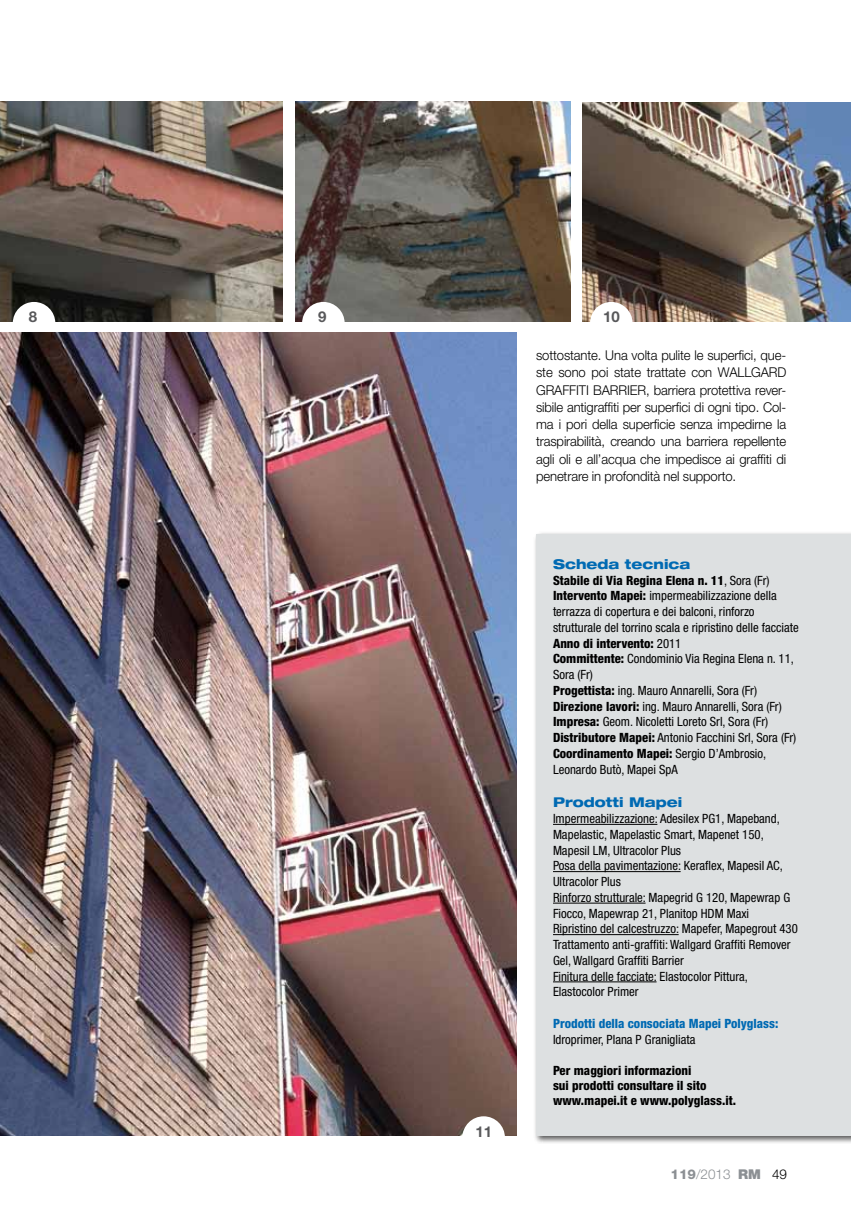
<style>
.page{position:relative;width:851px;height:1212px;background:#fff}
.page>*{position:absolute;margin:0;border:0;box-sizing:border-box;transform-origin:0 0}
.t1{font:700 15px "Helvetica Neue LT Std";color:#58585a}
.t2{font:300 13.5px/17.2px "Helvetica Neue LT Std";letter-spacing:-.01em;color:#000;text-align:justify}
.t3{font:800 expanded 13.5px "Helvetica Neue LT Std";color:#006ab3}
.t4{font:300 13.5px "Helvetica Neue LT Std";color:#8c9094}
.t5{font:condensed 12.75px/15.8px "Helvetica Neue LT Std";color:#000}
.t6{font:800 condensed 12.75px/15px "Helvetica Neue LT Std";color:#000}
.t7{font:800 condensed 12.75px "Helvetica Neue LT Std";color:#006ab3}
.s1{font-weight:800}
.s2{font-weight:900}
.s3{color:#000}
</style>
<div class="page">
<img style="left:0;top:101px;width:282px;height:221px">
<img style="left:295px;top:101px;width:275px;height:221px">
<img style="left:583px;top:102px;width:267px;height:220px">
<div style="left:533px;top:531px;width:317px;height:613px;background:#000;opacity:.65"></div>
<div style="left:536px;top:534px;width:314px;height:601px;background:#dde0e1"></div>
<hr style="left:553px;top:824px;width:104px;height:1px;background:#000">
<hr style="left:553px;top:871px;width:127px;height:1px;background:#000">
<hr style="left:553px;top:903px;width:92px;height:1px;background:#000">
<hr style="left:553px;top:934px;width:125px;height:1px;background:#000">
<hr style="left:553px;top:981px;width:103px;height:1px;background:#000">
<div style="left:13px;top:302px;width:42px;height:42px;background:#fff;border-radius:50%"></div>
<div style="left:302px;top:302px;width:42px;height:42px;background:#fff;border-radius:50%"></div>
<div style="left:590px;top:302px;width:42px;height:42px;background:#fff;border-radius:50%"></div>
<img style="left:0;top:333px;width:517px;height:802px">
<div style="left:462px;top:1116px;width:43px;height:43px;background:#fff;border-radius:50%"></div>
<p class="t1" style="left:29px;top:308px;width:10px">8</p>
<p class="t1" style="left:318px;top:308px;width:10px">9</p>
<p class="t1" style="left:603px;top:308px;width:18px">10</p>
<p class="t2" style="left:536px;top:346px;width:252px">sottostante. Una volta pulite le superfici, que&shy;ste sono poi state trattate con WALLGARD GRAFFITI BARRIER, barriera protettiva rever&shy;sibile antigraffiti per superfici di ogni tipo. Col&shy;ma i pori della superficie senza impedirne la traspirabilità, creando una barriera repellente agli oli e all’acqua che impedisce ai graffiti di penetrare in profondità nel supporto.</p>
<p class="t1" style="left:475px;top:1122px;width:18px">11</p>
<p class="t3" style="left:553px;top:555px;width:139px">Scheda tecnica</p>
<p class="t5" style="left:553px;top:572px;width:247px"><span class="s1">Stabile di Via Regina Elena n. 11</span>, Sora (Fr)<br><span class="s1">Intervento Mapei:</span> impermeabilizzazione della terrazza di copertura e dei balconi, rinforzo strutturale del torrino scala e ripristino delle facciate <span class="s1">Anno di intervento:</span> 2011<br><span class="s1">Committente:</span> Condominio Via Regina Elena n. 11, Sora (Fr)<br><span class="s1">Progettista:</span> ing. Mauro Annarelli, Sora (Fr)<br><span class="s1">Direzione lavori:</span> ing. Mauro Annarelli, Sora (Fr)<br><span class="s1">Impresa:</span> Geom. Nicoletti Loreto Srl, Sora (Fr)<br><span class="s1">Distributore Mapei:</span> Antonio Facchini Srl, Sora (Fr)<br><span class="s1">Coordinamento Mapei:</span> Sergio D’Ambrosio, Leonardo Butò, Mapei SpA</p>
<p class="t3" style="left:553px;top:794px;width:131px">Prodotti Mapei</p>
<p class="t5" style="left:553px;top:810px;width:246px">Impermeabilizzazione: Adesilex PG1, Mapeband, Mapelastic, Mapelastic Smart, Mapenet 150, Mapesil LM, Ultracolor Plus<br>Posa della pavimentazione: Keraflex, Mapesil AC, Ultracolor Plus<br>Rinforzo strutturale: Mapegrid G 120, Mapewrap G Fiocco, Mapewrap 21, Planitop HDM Maxi<br>Ripristino del calcestruzzo: Mapefer, Mapegrout 430<br>Trattamento anti-graffiti: Wallgard Graffiti Remover Gel, Wallgard Graffiti Barrier<br>Finitura delle facciate: Elastocolor Pittura, Elastocolor Primer</p>
<p class="t7" style="left:553px;top:1015px;width:227px">Prodotti della consociata Mapei Polyglass:</p>
<p class="t5" style="left:553px;top:1031px;width:144px">Idroprimer, Plana P Granigliata</p>
<p class="t6" style="left:553px;top:1063px;width:184px">Per maggiori informazioni<br>sui prodotti consultare il sito www.mapei.it e www.polyglass.it.</p>
<p class="t4" style="left:670px;top:1165px;width:118px"><span class="s1">119</span>/2013 <span class="s2">RM</span> <span class="s3">49</span></p>
</div>
